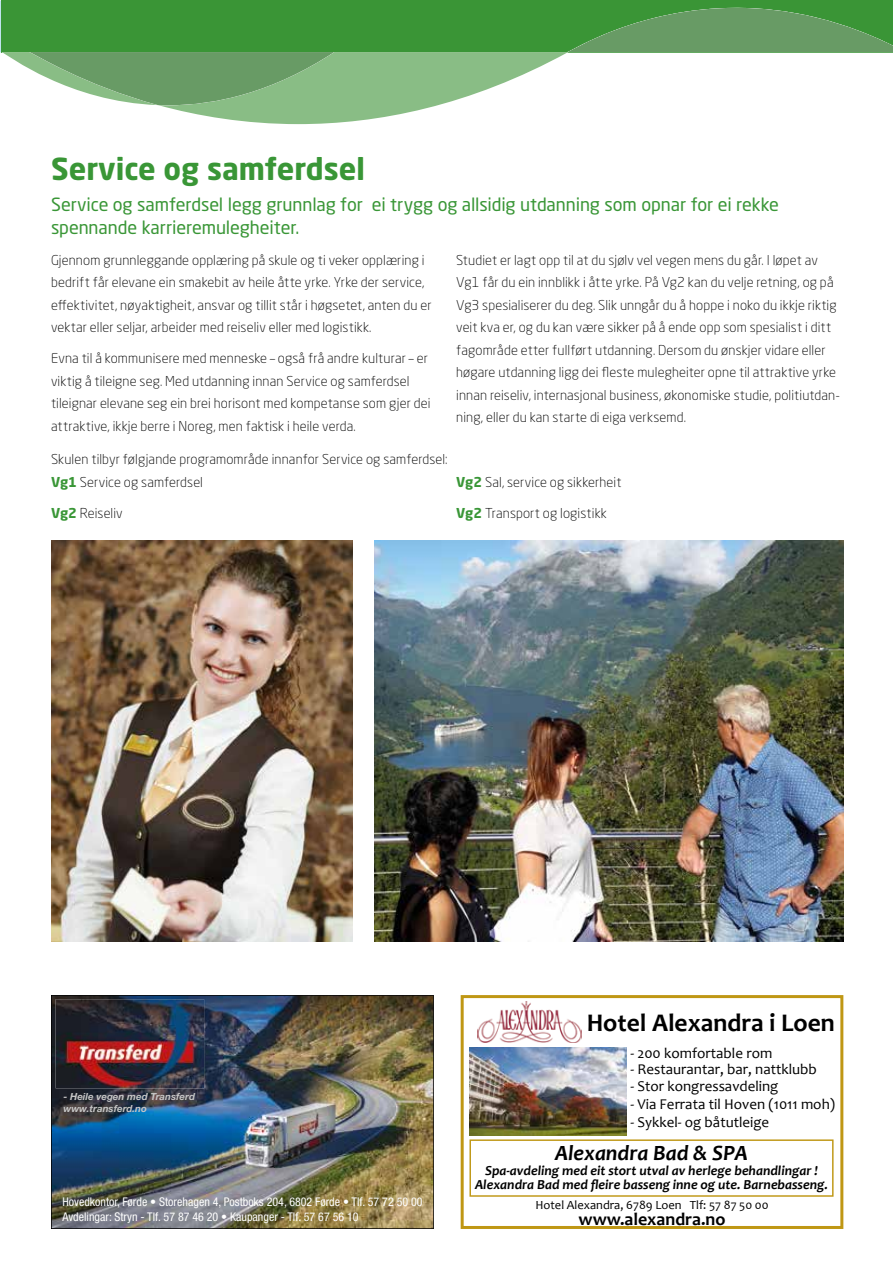
<style>
.page{position:relative;width:893px;height:1263px;background:#fff}
.page>*{position:absolute;margin:0;border:0;box-sizing:border-box;transform-origin:0 0}
.t1{font:700 30px "Neo Sans Std";color:#399636}
.t2{font:700 25.5px "Candara";color:#000}
.t3{font:italic 700 21.9px "Candara";color:#000}
.t4{font:18px/22.5px "Neo Sans Std";letter-spacing:-.005em;color:#399636}
.t5{font:700 18px "Candara";color:#000}
.t6{font:15px "Candara";color:#000}
.t7{font:italic 700 13.8px/14.5px "Candara";color:#000;text-align:center}
.t8{font:300 13.5px/22.5px "Neo Sans Std";letter-spacing:.01em;color:#000}
.t9{font:12.45px "Candara";color:#000}
.t10{font:condensed 12px/14.4px "Helvetica Neue LT Std";color:#fff}
.t11{font:italic 700 9.75px/11.7px "Helvetica Neue LT Std";color:#c6c6c6}
.s1{font-weight:700;color:#399636}
</style>
<div class="page">
<div style="left:2px;top:0;width:891px;height:52px;background:#3a9536"></div>
<svg style="left:2px;top:7px;width:891px;height:118px"></svg>
<img style="left:51px;top:995px;width:383px;height:234px">
<div style="left:461px;top:995px;width:382px;height:234px;border:3px solid #bf9714"></div>
<div style="left:469px;top:1139px;width:364px;height:58px;border:1px solid #bf9714"></div>
<img style="left:470px;top:1048px;width:156px;height:87px">
<img style="left:478px;top:1002px;width:103px;height:41px">
<img style="left:51px;top:540px;width:302px;height:402px">
<img style="left:374px;top:540px;width:469px;height:402px">
<h1 class="t1" style="left:51px;top:150px;width:315px">Service og samferdsel</h1>
<h3 class="t4" style="left:51px;top:193px;width:729px">Service og samferdsel legg grunnlag for ei trygg og allsidig utdanning som opnar for ei rekke spennande karrieremulegheiter.</h3>
<p class="t8" style="left:51px;top:249px;width:382px">Gjennom grunnleggande opplæring på skule og ti veker opplæring i bedrift får elevane ein smakebit av heile åtte yrke. Yrke der service, effektivitet, nøyaktigheit, ansvar og tillit står i høgsetet, anten du er vektar eller seljar, arbeider med reiseliv eller med logistikk.</p>
<p class="t8" style="left:51px;top:347px;width:381px">Evna til å kommunisere med menneske – også frå andre kulturar – er viktig å tileigne seg. Med utdanning innan Service og samferdsel tileignar elevane seg ein brei horisont med kompetanse som gjer dei attraktive, ikkje berre i Noreg, men faktisk i heile verda.</p>
<p class="t8" style="left:456px;top:249px;width:385px">Studiet er lagt opp til at du sjølv vel vegen mens du går. I løpet av Vg1 får du ein innblikk i åtte yrke. På Vg2 kan du velje retning, og på Vg3 spesialiserer du deg. Slik unngår du å hoppe i noko du ikkje riktig veit kva er, og du kan være sikker på å ende opp som spesialist i ditt fagområde etter fullført utdanning. Dersom du ønskjer vidare eller høgare utdanning ligg dei fleste mulegheiter opne til attraktive yrke innan reiseliv, internasjonal business, økonomiske studie, politiutdan&shy;ning, eller du kan starte di eiga verksemd.</p>
<p class="t8" style="left:51px;top:448px;width:398px">Skulen tilbyr følgjande programområde innanfor Service og samferdsel:<br><span class="s1">Vg1</span> Service og samferdsel</p>
<p class="t8" style="left:51px;top:501px;width:73px"><span class="s1">Vg2</span> Reiseliv</p>
<p class="t8" style="left:456px;top:470px;width:167px"><span class="s1">Vg2</span> Sal, service og sikkerheit</p>
<p class="t8" style="left:456px;top:501px;width:152px"><span class="s1">Vg2</span> Transport og logistikk</p>
<p class="t11" style="left:63px;top:1091px;width:133px">- Heile vegen med Transferd www.transferd.no</p>
<p class="t10" style="left:62px;top:1194px;width:362px">Hovedkontor, Førde • Storehagen 4, Postboks 204, 6802 Førde • Tlf. 57 72 50 00<br>Avdelingar: Stryn - Tlf. 57 87 46 20 • Kaupanger - Tlf. 57 67 56 10</p>
<h2 class="t2" style="left:587px;top:1007px;width:250px">Hotel Alexandra i Loen</h2>
<p class="t6" style="left:630px;top:1044px;width:143px">- 200 komfortable rom</p>
<p class="t6" style="left:630px;top:1060px;width:188px">- Restaurantar, bar, nattklubb</p>
<p class="t6" style="left:630px;top:1077px;width:149px">- Stor kongressavdeling</p>
<p class="t6" style="left:630px;top:1095px;width:206px">- Via Ferrata til Hoven (1011 moh)</p>
<p class="t6" style="left:630px;top:1113px;width:140px">- Sykkel- og båtutleige</p>
<h3 class="t3" style="left:555px;top:1140px;width:194px">Alexandra Bad &amp; SPA</h3>
<p class="t7" style="left:475px;top:1163px;width:354px">Spa-avdeling med eit stort utval av herlege behandlingar !<br>Alexandra Bad med fleire basseng inne og ute. Barnebasseng.</p>
<p class="t9" style="left:535px;top:1198px;width:235px">Hotel Alexandra, 6789 Loen Tlf: 57 87 50 00</p>
<h3 class="t5" style="left:578px;top:1208px;width:149px">www.alexandra.no</h3>
</div>
